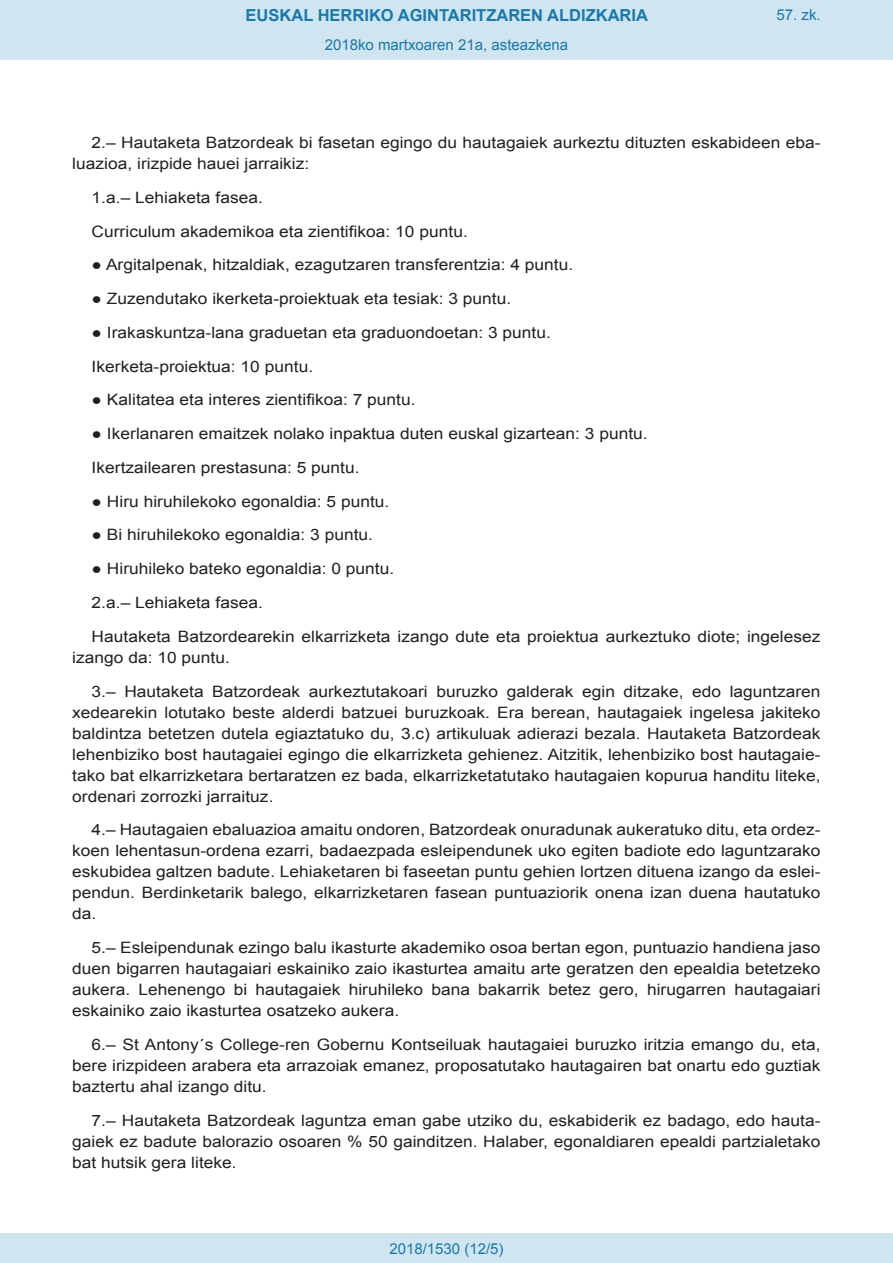
<style>
.page{position:relative;width:893px;height:1263px;background:#fff}
.page>*{position:absolute;margin:0;border:0;box-sizing:border-box;transform-origin:0 0}
.t1{font:700 16.5px "Arial";color:#1879ad}
.BOPVDetalle{font:15.6px/21px "Arial";color:#231f20;text-align:justify;scale:1.11 1}
.Paginacion_Centro{font:15px "Arial";color:#1879ad}
</style>
<div class="page">
<div style="left:0;top:0;width:893px;height:60px;background:#d0e5f0"></div>
<div style="left:0;top:1233px;width:893px;height:30px;background:#d0e5f0"></div>
<p class="t1" style="left:246px;top:4px;width:404px">EUSKAL HERRIKO AGINTARITZAREN ALDIZKARIA</p>
<p class="Paginacion_Centro" style="left:325px;top:35px;width:245px">2018ko martxoaren 21a, asteazkena</p>
<p class="Paginacion_Centro" style="left:776px;top:5px;width:46px">57. zk.</p>
<p class="BOPVDetalle" style="left:72px;top:132px;width:676px;text-indent:19px">2.– Hautaketa Batzordeak bi fasetan egingo du hautagaiek aurkeztu dituzten eskabideen eba&shy;luazioa, irizpide hauei jarraikiz:</p>
<p class="BOPVDetalle" style="left:92px;top:187px;width:156px">1.a.– Lehiaketa fasea.</p>
<p class="BOPVDetalle" style="left:92px;top:221px;width:340px">Curriculum akademikoa eta zientifikoa: 10 puntu.</p>
<p class="BOPVDetalle" style="left:92px;top:255px;width:435px">● Argitalpenak, hitzaldiak, ezagutzaren transferentzia: 4 puntu.</p>
<p class="BOPVDetalle" style="left:92px;top:288px;width:380px">● Zuzendutako ikerketa-proiektuak eta tesiak: 3 puntu.</p>
<p class="BOPVDetalle" style="left:92px;top:322px;width:415px">● Irakaskuntza-lana graduetan eta graduondoetan: 3 puntu.</p>
<p class="BOPVDetalle" style="left:92px;top:356px;width:201px">Ikerketa-proiektua: 10 puntu.</p>
<p class="BOPVDetalle" style="left:92px;top:390px;width:293px">● Kalitatea eta interes zientifikoa: 7 puntu.</p>
<p class="BOPVDetalle" style="left:92px;top:423px;width:502px">● Ikerlanaren emaitzek nolako inpaktua duten euskal gizartean: 3 puntu.</p>
<p class="BOPVDetalle" style="left:92px;top:457px;width:243px">Ikertzailearen prestasuna: 5 puntu.</p>
<p class="BOPVDetalle" style="left:92px;top:491px;width:270px">● Hiru hiruhilekoko egonaldia: 5 puntu.</p>
<p class="BOPVDetalle" style="left:92px;top:525px;width:255px">● Bi hiruhilekoko egonaldia: 3 puntu.</p>
<p class="BOPVDetalle" style="left:92px;top:558px;width:274px">● Hiruhileko bateko egonaldia: 0 puntu.</p>
<p class="BOPVDetalle" style="left:92px;top:592px;width:156px">2.a.– Lehiaketa fasea.</p>
<p class="BOPVDetalle" style="left:72px;top:626px;width:676px;text-indent:19px">Hautaketa Batzordearekin elkarrizketa izango dute eta proiektua aurkeztuko diote; ingelesez izango da: 10 puntu.</p>
<p class="BOPVDetalle" style="left:72px;top:681px;width:676px;text-indent:19px">3.– Hautaketa Batzordeak aurkeztutakoari buruzko galderak egin ditzake, edo laguntzaren xedearekin lotutako beste alderdi batzuei buruzkoak. Era berean, hautagaiek ingelesa jakiteko baldintza betetzen dutela egiaztatuko du, 3.c) artikuluak adierazi bezala. Hautaketa Batzordeak lehenbiziko bost hautagaiei egingo die elkarrizketa gehienez. Aitzitik, lehenbiziko bost hautagaie&shy;tako bat elkarrizketara bertaratzen ez bada, elkarrizketatutako hautagaien kopurua handitu liteke, ordenari zorrozki jarraituz.</p>
<p class="BOPVDetalle" style="left:72px;top:819px;width:676px;text-indent:19px">4.– Hautagaien ebaluazioa amaitu ondoren, Batzordeak onuradunak aukeratuko ditu, eta ordez&shy;koen lehentasun-ordena ezarri, badaezpada esleipendunek uko egiten badiote edo laguntzarako eskubidea galtzen badute. Lehiaketaren bi faseetan puntu gehien lortzen dituena izango da eslei&shy;pendun. Berdinketarik balego, elkarrizketaren fasean puntuaziorik onena izan duena hautatuko da.</p>
<p class="BOPVDetalle" style="left:72px;top:937px;width:676px;text-indent:19px">5.– Esleipendunak ezingo balu ikasturte akademiko osoa bertan egon, puntuazio handiena jaso duen bigarren hautagaiari eskainiko zaio ikasturtea amaitu arte geratzen den epealdia betetzeko aukera. Lehenengo bi hautagaiek hiruhileko bana bakarrik betez gero, hirugarren hautagaiari eskainiko zaio ikasturtea osatzeko aukera.</p>
<p class="BOPVDetalle" style="left:72px;top:1034px;width:676px;text-indent:19px">6.– St Antony´s College-ren Gobernu Kontseiluak hautagaiei buruzko iritzia emango du, eta, bere irizpideen arabera eta arrazoiak emanez, proposatutako hautagairen bat onartu edo guztiak baztertu ahal izango ditu.</p>
<p class="BOPVDetalle" style="left:72px;top:1110px;width:676px;text-indent:19px">7.– Hautaketa Batzordeak laguntza eman gabe utziko du, eskabiderik ez badago, edo hauta&shy;gaiek ez badute balorazio osoaren % 50 gainditzen. Halaber, egonaldiaren epealdi partzialetako bat hutsik gera liteke.</p>
<p class="Paginacion_Centro" style="left:389px;top:1238px;width:116px">2018/1530 (12/5)</p>
</div>
